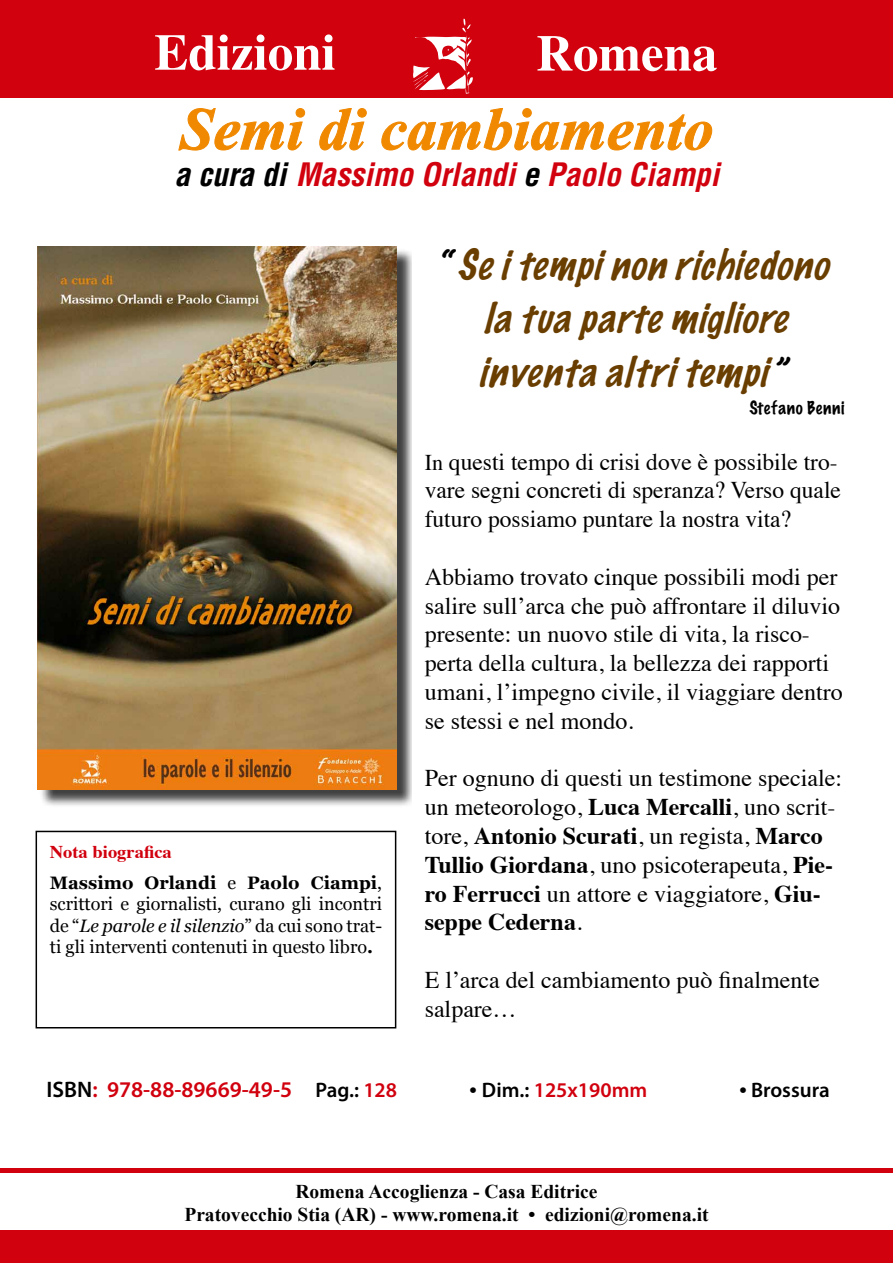
<style>
.page{position:relative;width:893px;height:1263px;background:#fff}
.page>*{position:absolute;margin:0;border:0;box-sizing:border-box;transform-origin:0 0}
.t1{font:italic 700 60px "Times New Roman";color:#f08800}
.t2{font:700 51px "Times LT Std";color:#fff}
.t3{font:italic 100 37.5px/53.6px "Marker Felt";color:#693e00;text-align:center}
.t4{font:italic 700 condensed 31.5px "Helvetica LT Std";color:#d1010e}
.t5{font:24px/28.8px "Times";color:#000}
.t6{font:600 22.5px "Myriad Pro";color:#d1010e}
.t7{font:600 21px "Myriad Pro";color:#d1010e}
.t8{font:600 21px "Myriad Pro";color:#000}
.t9{font:700 19.5px/23.4px "Times New Roman";color:#000;text-align:center}
.t10{font:18px/21.6px "Georgia";color:#000;text-align:justify}
.t11{font:700 18px "Times";color:#d1010e}
.t12{font:100 16.5px "Marker Felt";letter-spacing:.04em;color:#000}
.s1{color:#000}
.s2{font-style:normal;color:#000}
.s3{font-weight:700}
.s4{font-style:italic}
.s5{font-size:22.5px}
.s6{font-size:21px;color:#000}
.s7{font-size:21px}
.s8{font-family:"Times LT Std";font-weight:400;font-style:italic;color:#000}
.s9{font-family:"Times LT Std";font-weight:400;font-style:italic}
</style>
<div class="page">
<div style="left:0;top:0;width:893px;height:98px;background:#d1010e"></div>
<svg style="left:413px;top:19px;width:60px;height:75px"></svg>
<hr style="left:0;top:1168px;width:893px;height:4px;background:#d1010e">
<div style="left:0;top:1230px;width:893px;height:33px;background:#d1010e"></div>
<div style="left:40px;top:248px;width:375px;height:560px;background:#000;opacity:.75"></div>
<img style="left:37px;top:246px;width:359px;height:543px">
<svg style="left:178px;top:108px;width:127px;height:43px"></svg>
<svg style="left:319px;top:108px;width:48px;height:43px"></svg>
<svg style="left:381px;top:108px;width:331px;height:43px"></svg>
<div style="left:412px;top:439px;width:445px;height:611px;background:#fff"></div>
<div style="left:36px;top:831px;width:360px;height:197px;border:2px solid #000"></div>
<div style="left:412px;top:236px;width:445px;height:203px;background:#fff"></div>
<h2 class="t2" style="left:154px;top:22px;width:183px">Edizioni</h2>
<h2 class="t2" style="left:536px;top:23px;width:183px">Romena</h2>
<h1 class="t1" style="left:180px;top:87px;width:535px">Semi di cambiamento</h1>
<h3 class="t4" style="left:174px;top:155px;width:546px"><span class="s1">a cura di</span> Massimo Orlandi <span class="s1">e</span> Paolo Ciampi</h3>
<h3 class="t3" style="left:442px;top:237px;width:403px"><span class="s2">“</span> Seitempinonrichiedono latuapartemigliore inventaaltritempi<span class="s2">”</span></h3>
<p class="t12" style="left:749px;top:395px;width:97px">Stefano Benni</p>
<p class="t11" style="left:50px;top:835px;width:124px">Nota biografica</p>
<p class="t10" style="left:50px;top:871px;width:334px"><span class="s3">Massimo Orlandi</span> e <span class="s3">Paolo Ciampi</span>, scrittori e giornalisti, curano gli incontri de “<span class="s4">Le parole e il silenzio</span>” da cui sono trat&shy;ti gli interventi contenuti in questo libro<span class="s3">.</span></p>
<p class="t5" style="left:425px;top:445px;width:418px"><span class="s5">In</span> questi tempo di crisi dove è possibile tro&shy;vare segni concreti di speranza? Verso quale futuro possiamo puntare la nostra vita?</p>
<p class="t5" style="left:425px;top:560px;width:419px">Abbiamo trovato cinque possibili modi per salire sull’arca che può affrontare il diluvio presente: un nuovo stile di vita, la risco&shy;perta della cultura, la bellezza dei rapporti umani, l’impegno civile, il viaggiare dentro se stessi e nel mondo.</p>
<p class="t5" style="left:425px;top:762px;width:419px">Per ognuno di questi un testimone speciale: un meteorologo, <span class="s3">Luca Mercalli</span>, uno scrit&shy;tore, <span class="s3">Antonio Scurati</span>, un regista, <span class="s3">Marco Tullio Giordana</span>, uno psicoterapeuta, <span class="s3">Pie&shy;ro Ferrucci</span> un attore e viaggiatore, <span class="s3">Giu&shy;seppe Cederna</span>.</p>
<p class="t5" style="left:425px;top:963px;width:397px">E l’arca del cambiamento può finalmente salpare…</p>
<p class="t6" style="left:47px;top:1075px;width:352px"><span class="s1">ISBN</span>: 978-88-89669-49-5 <span class="s6">Pag.:</span> <span class="s7">128</span></p>
<p class="t7" style="left:469px;top:1077px;width:179px"><span class="s8">•</span> <span class="s1">Dim.:</span> 125x190mm</p>
<p class="t8" style="left:739px;top:1077px;width:92px"><span class="s9">•</span> Brossura</p>
<p class="t9" style="left:184px;top:1179px;width:526px">Romena Accoglienza - Casa Editrice<br>Pratovecchio Stia (AR) - www.romena.it • edizioni@romena.it</p>
</div>
